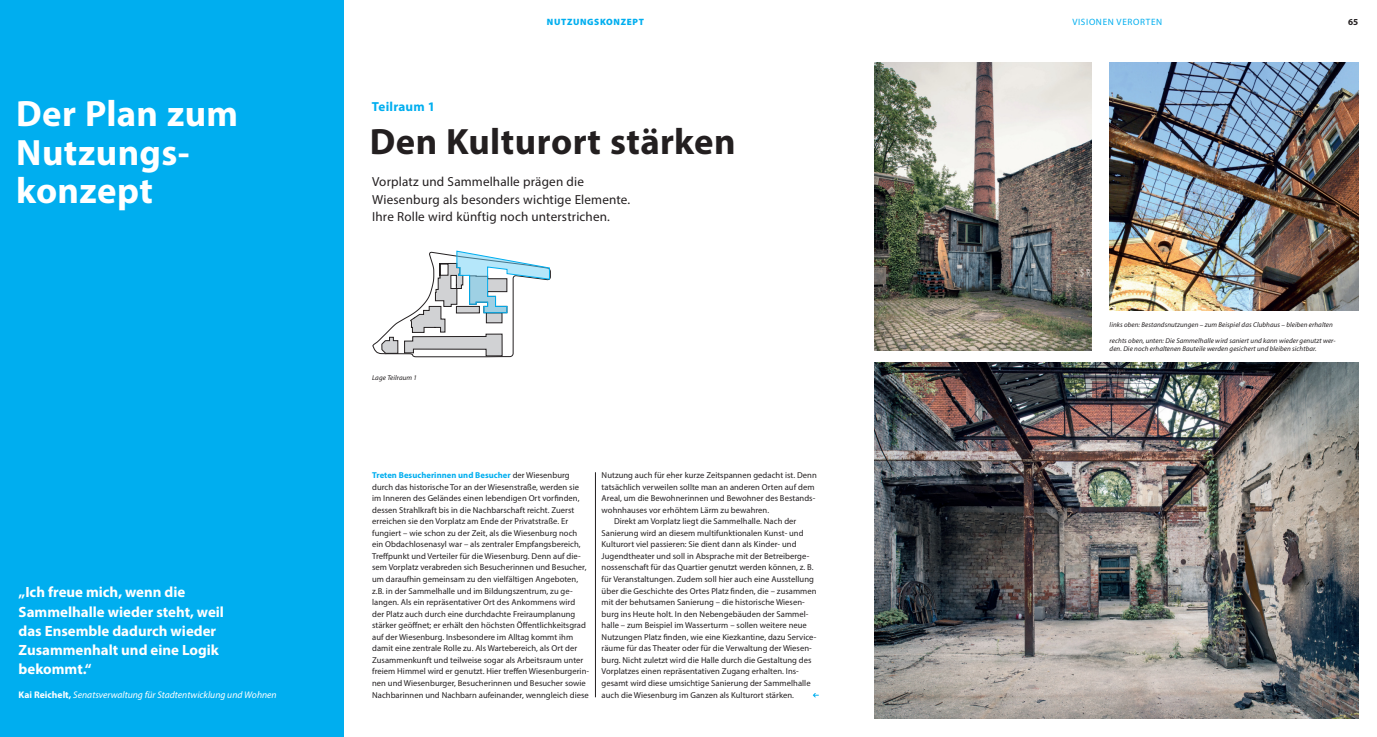
<style>
.page{position:relative;width:1377px;height:737px;background:#fff}
.page>*{position:absolute;margin:0;border:0;box-sizing:border-box;transform-origin:0 0}
.t1{font:700 36.75px/38.5px "Myriad Pro";letter-spacing:.01em;color:#fff}
.t2{font:700 36.75px "Myriad Pro";letter-spacing:.01em;color:#231f20}
.t3{font:700 14.88px/19.2px "Myriad Pro";color:#fff}
.t4{font:13.65px "Myriad Pro";color:#231f20}
.t5{font:13.12px/17.5px "Myriad Pro";letter-spacing:.01em;color:#231f20}
.t6{font:700 13.12px "Myriad Pro";letter-spacing:.015em;color:#00aeef}
.t7{font:italic 9.62px "Myriad Pro";color:#fff}
.t8{font:9.19px "Myriad Pro";letter-spacing:.07em;color:#00aeef}
.t9{font:900 9.19px "Myriad Pro";letter-spacing:.07em;color:#00aeef}
.t10{font:700 9.19px "Myriad Pro";color:#231f20}
.t11{font:8.58px/11.5px "Myriad Pro";letter-spacing:.005em;color:#231f20}
.t12{font:italic 7px/8.1px "Myriad Pro";letter-spacing:.01em;color:#231f20}
.s1{font-weight:700;font-style:normal}
.s2{font-weight:700;color:#00aeef}
</style>
<div class="page">
<div style="left:0;top:0;width:343px;height:737px;background:#00aeef"></div>
<img style="left:1109px;top:62px;width:249px;height:248px">
<img style="left:874px;top:62px;width:217px;height:289px">
<img style="left:874px;top:362px;width:484px;height:356px">
<hr style="left:595px;top:472px;width:1px;height:225px;background:#231f20">
<svg style="left:812px;top:693px;width:7px;height:4px"></svg>
<svg style="left:372px;top:250px;width:179px;height:107px"></svg>
<h1 class="t1" style="left:16px;top:94px;width:223px">Der Plan zum<br>Nutzungs&shy;konzept</h1>
<h2 class="t3" style="left:19px;top:582px;width:207px">„Ich freue mich, wenn die<br>Sammelhalle wieder steht, weil das Ensemble dadurch wieder<br>Zusammenhalt und eine Logik bekommt.“</h2>
<p class="t7" style="left:19px;top:688px;width:260px"><span class="s1">Kai Reichelt,</span> Senatsverwaltung für Stadtentwicklung und Wohnen</p>
<h3 class="t6" style="left:372px;top:98px;width:65px">Teilraum 1</h3>
<p class="t9" style="left:547px;top:16px;width:98px">NUTZUNGSKONZEPT</p>
<p class="t8" style="left:1072px;top:16px;width:91px">VISIONEN VERORTEN</p>
<p class="t10" style="left:1348px;top:16px;width:12px">65</p>
<h1 class="t2" style="left:370px;top:118px;width:367px">Den Kulturort stärken</h1>
<h3 class="t5" style="left:372px;top:173px;width:259px">Vorplatz und Sammelhalle prägen die<br>Wiesenburg als besonders wichtige Elemente.<br>Ihre Rolle wird künftig noch unterstrichen.</h3>
<h3 class="t4" style="left:373px;top:191px;width:9px">1</h3>
<p class="t12" style="left:372px;top:373px;width:46px">Lage Teilraum 1</p>
<p class="t11" style="left:372px;top:469px;width:218px"><span class="s2">Treten Besucherinnen und Besucher</span> der Wiesenburg durch das historische Tor an der Wiesenstraße, werden sie im Inneren des Geländes einen lebendigen Ort vorfinden, dessen Strahlkraft bis in die Nachbarschaft reicht. Zuerst erreichen sie den Vorplatz am Ende der Privatstraße. Er fungiert – wie schon zu der Zeit, als die Wiesenburg noch ein Obdachlosenasyl war – als zentraler Empfangsbereich, Treffpunkt und Verteiler für die Wiesenburg. Denn auf die&shy;sem Vorplatz verabreden sich Besucherinnen und Besucher, um daraufhin gemeinsam zu den vielfältigen Angeboten, z.B. in der Sammelhalle und im Bildungszentrum, zu ge&shy;langen. Als ein repräsentativer Ort des Ankommens wird der Platz auch durch eine durchdachte Freiraumplanung stärker geöffnet; er erhält den höchsten Öffentlichkeitsgrad auf der Wiesenburg. Insbesondere im Alltag kommt ihm damit eine zentrale Rolle zu. Als Wartebereich, als Ort der Zusammenkunft und teilweise sogar als Arbeitsraum unter freiem Himmel wird er genutzt. Hier treffen Wiesenburgerin&shy;nen und Wiesenburger, Besucherinnen und Besucher sowie Nachbarinnen und Nachbarn aufeinander, wenngleich diese</p>
<p class="t11" style="left:601px;top:469px;width:217px">Nutzung auch für eher kurze Zeitspannen gedacht ist. Denn</p>
<p class="t11" style="left:601px;top:481px;width:214px">tatsächlich verweilen sollte man an anderen Orten auf dem</p>
<p class="t11" style="left:601px;top:492px;width:215px">Areal, um die Bewohnerinnen und Bewohner des Bestands-</p>
<p class="t11" style="left:601px;top:504px;width:169px">wohnhauses vor erhöhtem Lärm zu bewahren.</p>
<p class="t11" style="left:614px;top:515px;width:184px">Direkt am Vorplatz liegt die Sammelhalle. Nach der</p>
<p class="t11" style="left:601px;top:527px;width:203px">Sanierung wird an diesem multifunktionalen Kunst- und</p>
<p class="t11" style="left:601px;top:538px;width:196px">Kulturort viel passieren: Sie dient dann als Kinder- und</p>
<p class="t11" style="left:601px;top:550px;width:209px">Jugendtheater und soll in Absprache mit der Betreiberge-</p>
<p class="t11" style="left:601px;top:561px;width:213px">nossenschaft für das Quartier genutzt werden können, z. B.</p>
<p class="t11" style="left:601px;top:573px;width:214px">für Veranstaltungen. Zudem soll hier auch eine Ausstellung</p>
<p class="t11" style="left:601px;top:585px;width:216px">über die Geschichte des Ortes Platz finden, die – zusammen</p>
<p class="t11" style="left:601px;top:596px;width:205px">mit der behutsamen Sanierung – die historische Wiesen-</p>
<p class="t11" style="left:601px;top:608px;width:208px">burg ins Heute holt. In den Nebengebäuden der Sammel-</p>
<p class="t11" style="left:601px;top:619px;width:207px">halle – zum Beispiel im Wasserturm – sollen weitere neue</p>
<p class="t11" style="left:601px;top:631px;width:216px">Nutzungen Platz finden, wie eine Kiezkantine, dazu Service-</p>
<p class="t11" style="left:601px;top:642px;width:212px">räume für das Theater oder für die Verwaltung der Wiesen-</p>
<p class="t11" style="left:601px;top:654px;width:211px">burg. Nicht zuletzt wird die Halle durch die Gestaltung des</p>
<p class="t11" style="left:601px;top:665px;width:199px">Vorplatzes einen repräsentativen Zugang erhalten. Ins-</p>
<p class="t11" style="left:601px;top:677px;width:210px">gesamt wird diese umsichtige Sanierung der Sammelhalle</p>
<p class="t11" style="left:601px;top:688px;width:194px">auch die Wiesenburg im Ganzen als Kulturort stärken.</p>
<p class="t12" style="left:1109px;top:320px;width:225px">links oben: Bestandsnutzungen – zum Beispiel das Clubhaus – bleiben erhalten</p>
<p class="t12" style="left:1109px;top:336px;width:227px">rechts oben, unten: Die Sammelhalle wird saniert und kann wieder genutzt wer&shy;den. Die noch erhaltenen Bauteile werden gesichert und bleiben sichtbar.</p>
</div>
